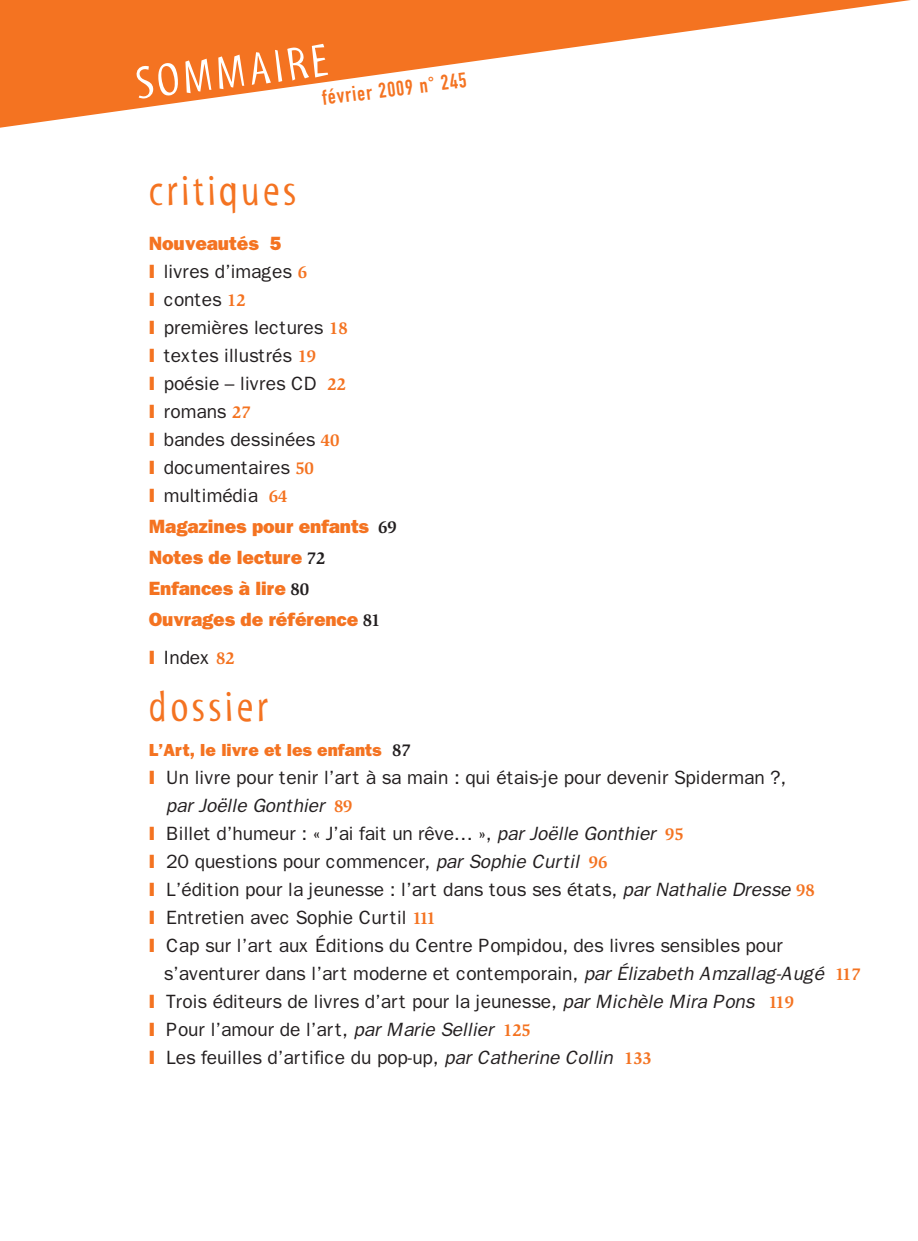
<style>
.page{position:relative;width:918px;height:1241px;background:#fff}
.page>*{position:absolute;margin:0;border:0;box-sizing:border-box;transform-origin:0 0}
.t1{font:46.9px "Myriad Tilt";color:#fff}
.t2{font:43.75px "Myriad Tilt";letter-spacing:.08em;color:#f47321}
.t3{font:21px "DIN Engschrift";color:#f47321}
.t4{font:19.25px/28px "Franklin Gothic";letter-spacing:-.005em;color:#231f20}
.t5{font:800 19.25px/31px "Franklin Gothic";letter-spacing:-.005em;color:#f47321}
.t6{font:italic 19.25px "Franklin Gothic";letter-spacing:-.005em;color:#231f20}
.t7{font:800 17.5px "Franklin Gothic";color:#f47321}
.s1{font-weight:800;color:#f47321}
.s2{font-family:"Slimbach";font-weight:700;font-size:17.5px;color:#f47321}
.s3{font-family:"Slimbach";font-weight:700;font-size:17.5px;color:#231f20}
.s4{font-family:"Slimbach";font-weight:700;color:#231f20}
.s5{font-family:"Slimbach";font-weight:700;font-style:normal;font-size:17.5px;color:#f47321}
.s6{font-style:italic}
</style>
<div class="page">
<svg style="left:0;top:0;width:911px;height:128px"></svg>
<h1 class="t1" style="left:134px;top:66px;width:194px;rotate:-7deg">SOMMAIRE</h1>
<p class="t3" style="left:321px;top:90px;width:147px;rotate:-7deg">février 2009 n° 245</p>
<h2 class="t2" style="left:149px;top:174px;width:149px">critiques</h2>
<p class="t4" style="left:149px;top:229px;width:200px"><span class="s1">Nouveautés 5<br>I</span> livres d’images <span class="s2">6<br></span><span class="s1">I</span> contes <span class="s2">12<br></span><span class="s1">I</span> premières lectures <span class="s2">18<br></span><span class="s1">I</span> textes illustrés <span class="s2">19<br></span><span class="s1">I</span> poésie – livres CD <span class="s2">22<br></span><span class="s1">I</span> romans <span class="s2">27<br></span><span class="s1">I</span> bandes dessinées <span class="s2">40<br></span><span class="s1">I</span> documentaires <span class="s2">50<br></span><span class="s1">I</span> multimédia <span class="s2">64</span></p>
<p class="t5" style="left:149px;top:511px;width:250px">Magazines pour enfants <span class="s3">69<br></span>Notes de lecture <span class="s3">72<br></span>Enfances à lire <span class="s3">80<br></span>Ouvrages de référence <span class="s3">81</span></p>
<p class="t4" style="left:149px;top:643px;width:87px"><span class="s1">I</span> Index <span class="s2">82</span></p>
<h2 class="t2" style="left:149px;top:690px;width:121px">dossier</h2>
<p class="t7" style="left:149px;top:739px;width:263px">L’Art, le livre et les enfants <span class="s4">87</span></p>
<p class="t4" style="left:149px;top:762px;width:639px"><span class="s1">I</span> Un livre pour tenir l’art à sa main : qui étais-je pour devenir Spiderman ?,</p>
<p class="t6" style="left:166px;top:793px;width:188px">par Joëlle Gonthier <span class="s5">89</span></p>
<p class="t4" style="left:149px;top:818px;width:536px"><span class="s1">I</span> Billet d’humeur : « J’ai fait un rêve… », <span class="s6">par Joëlle Gonthier</span> <span class="s2">95</span></p>
<p class="t4" style="left:149px;top:846px;width:460px"><span class="s1">I</span> 20 questions pour commencer, <span class="s6">par Sophie Curtil</span> <span class="s2">96</span></p>
<p class="t4" style="left:149px;top:874px;width:667px"><span class="s1">I</span> L’édition pour la jeunesse : l’art dans tous ses états, <span class="s6">par Nathalie Dresse</span> <span class="s2">98</span></p>
<p class="t4" style="left:149px;top:902px;width:288px"><span class="s1">I</span> Entretien avec Sophie Curtil <span class="s2">111</span></p>
<p class="t4" style="left:149px;top:930px;width:635px"><span class="s1">I</span> Cap sur l’art aux Éditions du Centre Pompidou, des livres sensibles pour</p>
<p class="t4" style="left:164px;top:958px;width:698px">s’aventurer dans l’art moderne et contemporain, <span class="s6">par Élizabeth Amzallag-Augé</span> <span class="s2">117</span></p>
<p class="t4" style="left:149px;top:986px;width:647px"><span class="s1">I</span> Trois éditeurs de livres d’art pour la jeunesse, <span class="s6">par Michèle Mira Pons</span> <span class="s2">119</span></p>
<p class="t4" style="left:149px;top:1014px;width:384px"><span class="s1">I</span> Pour l’amour de l’art, <span class="s6">par Marie Sellier</span> <span class="s2">125</span></p>
<p class="t4" style="left:149px;top:1042px;width:505px"><span class="s1">I</span> Les feuilles d’artifice du pop-up, <span class="s6">par Catherine Collin</span> <span class="s2">133</span></p>
</div>
